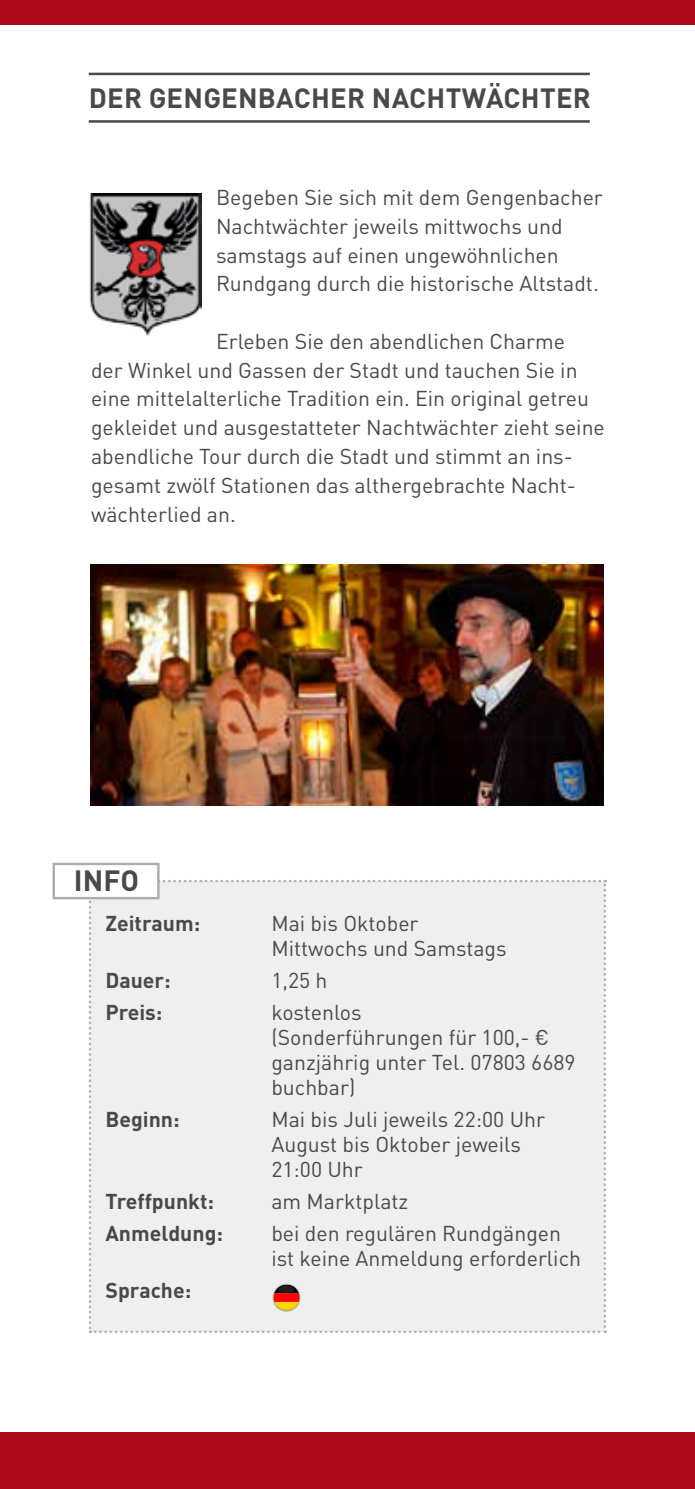
<style>
.page{position:relative;width:695px;height:1489px;background:#fff}
.page>*{position:absolute;margin:0;border:0;box-sizing:border-box;transform-origin:0 0}
.t1{font:700 29px "DIN Pro";color:#494948}
.t2{font:700 27.5px "DIN Pro";letter-spacing:.01em;color:#494948}
.t3{font:21.25px/28.8px "DIN Pro";color:#494948}
.t4{font:700 21.25px "DIN Pro";color:#494948}
</style>
<div class="page">
<div style="left:0;top:0;width:694px;height:25px;background:#ae091a"></div>
<div style="left:0;top:1431px;width:694px;height:57px;background:#ae091a"></div>
<img style="left:90px;top:565px;width:514px;height:241px">
<img style="left:90px;top:193px;width:112px;height:143px">
<hr style="left:89px;top:73px;width:500px;height:2px;background:#494948">
<hr style="left:89px;top:120px;width:500px;height:3px;background:#494948">
<div style="left:89px;top:879px;width:517px;height:453px;background:#efefef"></div>
<div style="left:53px;top:862px;width:106px;height:37px;background:#fff;border:2px solid #acadad"></div>
<p class="t2" style="left:89px;top:79px;width:503px">DER GENGENBACHER NACHTWÄCHTER</p>
<p class="t3" style="left:216px;top:182px;width:388px">Begeben Sie sich mit dem Gengenbacher Nachtwächter jeweils mittwochs und samstags auf einen ungewöhnlichen Rundgang durch die historische Altstadt.</p>
<p class="t3" style="left:91px;top:326px;width:515px;text-indent:125px">Erleben Sie den abendlichen Charme<br>der Winkel und Gassen der Stadt und tauchen Sie in eine mittelalterliche Tradition ein. Ein original getreu gekleidet und ausgestatteter Nachtwächter zieht seine abendliche Tour durch die Stadt und stimmt an ins&shy;gesamt zwölf Stationen das althergebrachte Nacht&shy;wächterlied an.</p>
<h1 class="t1" style="left:74px;top:860px;width:67px">INFO</h1>
<p class="t4" style="left:105px;top:908px;width:96px">Zeitraum:</p>
<p class="t3" style="left:271px;top:909px;width:237px;line-height:25px">Mai bis Oktober<br>Mittwochs und Samstags</p>
<p class="t4" style="left:105px;top:965px;width:67px">Dauer:</p>
<p class="t3" style="left:271px;top:964px;width:58px">1,25 h</p>
<p class="t4" style="left:105px;top:997px;width:59px">Preis:</p>
<p class="t3" style="left:271px;top:998px;width:306px;line-height:25px">kostenlos<br>(Sonderführungen für 100,- € ganzjährig unter Tel. 07803 6689 buchbar)</p>
<p class="t4" style="left:105px;top:1104px;width:76px">Beginn:</p>
<p class="t3" style="left:271px;top:1105px;width:275px;line-height:25px">Mai bis Juli jeweils 22:00 Uhr<br>August bis Oktober jeweils<br>21:00 Uhr</p>
<p class="t4" style="left:105px;top:1186px;width:110px">Treffpunkt:</p>
<p class="t3" style="left:271px;top:1186px;width:138px">am Marktplatz</p>
<p class="t4" style="left:105px;top:1218px;width:119px">Anmeldung:</p>
<p class="t3" style="left:271px;top:1220px;width:311px;line-height:25px">bei den regulären Rundgängen ist keine Anmeldung erforderlich</p>
<p class="t4" style="left:105px;top:1276px;width:87px">Sprache:</p>
</div>
